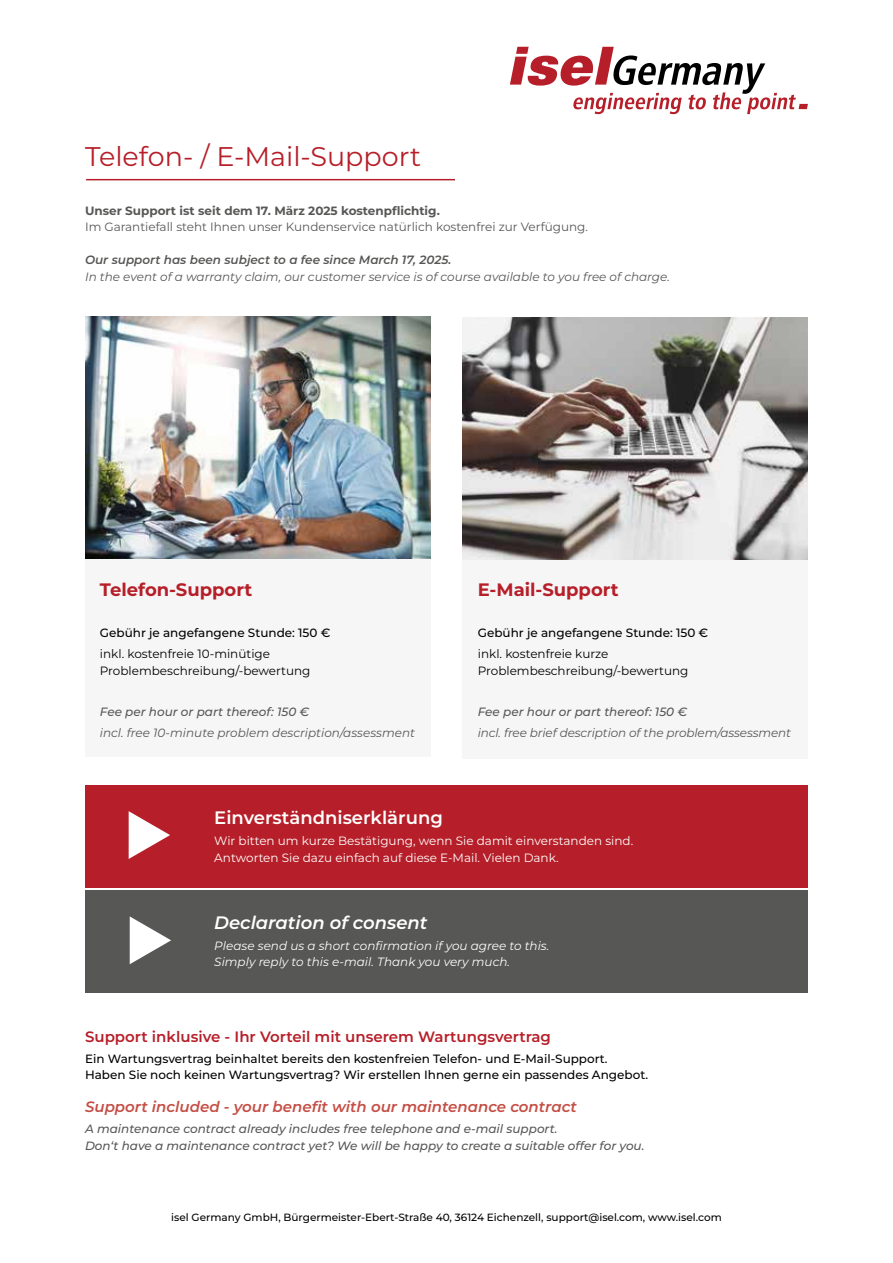
<style>
.page{position:relative;width:893px;height:1263px;background:#fff}
.page>*{position:absolute;margin:0;border:0;box-sizing:border-box;transform-origin:0 0}
.t1{font:27px "Montserrat";color:#b61f29}
.t2{font:700 18px "Montserrat";color:#b61f29}
.t3{font:600 18px "Montserrat";color:#fff}
.t4{font:italic 600 18px "Montserrat";color:#fff}
.t5{font:italic 600 15px "Montserrat";color:#c44e45}
.t6{font:600 15px "Montserrat";color:#b61f29}
.t7{font:500 12px/16.5px "Montserrat";color:#000}
.t8{font:italic 500 12px/16.5px "Montserrat";color:#575756}
.t9{font:italic 12px "Montserrat";color:#575756}
.t10{font:12px/16.5px "Montserrat";color:#000}
.t11{font:12px/16.5px "Montserrat";color:#fff}
.t12{font:italic 12px/16.5px "Montserrat";color:#fff}
.t13{font:12px "Montserrat";color:#575756}
.t14{font:700 12px "Montserrat";color:#575756}
.t15{font:italic 600 12px "Montserrat";color:#575756}
.t16{font:500 10.5px "Montserrat";color:#000}
</style>
<div class="page">
<svg style="left:510px;top:47px;width:298px;height:67px"></svg>
<div style="left:462px;top:517px;width:346px;height:242px;background:#f6f6f6"></div>
<div style="left:85px;top:514px;width:346px;height:242px;background:#f6f6f6"></div>
<img style="left:85px;top:317px;width:346px;height:242px">
<img style="left:462px;top:317px;width:346px;height:242px">
<hr style="left:86px;top:179px;width:369px;height:1px;background:#b61f29">
<div style="left:85px;top:786px;width:723px;height:102px;background:#b61f29"></div>
<div style="left:85px;top:890px;width:723px;height:103px;background:#575756"></div>
<svg style="left:129px;top:811px;width:41px;height:48px"></svg>
<svg style="left:130px;top:916px;width:41px;height:48px"></svg>
<h1 class="t1" style="left:85px;top:138px;width:337px">Telefon- / E-Mail-Support</h1>
<p class="t14" style="left:85px;top:202px;width:356px">Unser Support ist seit dem 17. März 2025 kostenpflichtig.</p>
<p class="t13" style="left:85px;top:219px;width:504px">Im Garantiefall steht Ihnen unser Kundenservice natürlich kostenfrei zur Verfügung.</p>
<p class="t15" style="left:85px;top:251px;width:368px">Our support has been subject to a fee since March 17, 2025.</p>
<p class="t9" style="left:85px;top:268px;width:586px">In the event of a warranty claim, our customer service is of course available to you free of charge.</p>
<h2 class="t2" style="left:100px;top:576px;width:154px">Telefon-Support</h2>
<p class="t7" style="left:100px;top:624px;width:232px">Gebühr je angefangene Stunde: 150 €</p>
<p class="t10" style="left:100px;top:645px;width:212px">inkl. kostenfreie 10-minütige<br>Problembeschreibung/-bewertung</p>
<p class="t8" style="left:100px;top:703px;width:211px">Fee per hour or part thereof: 150 €</p>
<p class="t9" style="left:100px;top:724px;width:317px">incl. free 10-minute problem description/assessment</p>
<h2 class="t2" style="left:478px;top:576px;width:142px">E-Mail-Support</h2>
<p class="t7" style="left:478px;top:624px;width:232px">Gebühr je angefangene Stunde: 150 €</p>
<p class="t10" style="left:478px;top:645px;width:212px">inkl. kostenfreie kurze<br>Problembeschreibung/-bewertung</p>
<p class="t8" style="left:478px;top:703px;width:211px">Fee per hour or part thereof: 150 €</p>
<p class="t9" style="left:478px;top:724px;width:315px">incl. free brief description of the problem/assessment</p>
<h2 class="t3" style="left:214px;top:805px;width:230px">Einverständniserklärung</h2>
<p class="t11" style="left:214px;top:832px;width:420px">Wir bitten um kurze Bestätigung, wenn Sie damit einverstanden sind.<br>Antworten Sie dazu einfach auf diese E-Mail. Vielen Dank.</p>
<h2 class="t4" style="left:214px;top:910px;width:215px">Declaration of consent</h2>
<p class="t12" style="left:214px;top:937px;width:337px">Please send us a short confirmation if you agree to this.<br>Simply reply to this e-mail. Thank you very much.</p>
<p class="t6" style="left:85px;top:1025px;width:467px">Support inklusive - Ihr Vorteil mit unserem Wartungsvertrag</p>
<p class="t7" style="left:85px;top:1049px;width:565px">Ein Wartungsvertrag beinhaltet bereits den kostenfreien Telefon- und E-Mail-Support.<br>Haben Sie noch keinen Wartungsvertrag? Wir erstellen Ihnen gerne ein passendes Angebot.</p>
<p class="t5" style="left:85px;top:1096px;width:493px">Support included - your benefit with our maintenance contract</p>
<p class="t8" style="left:85px;top:1120px;width:561px">A maintenance contract already includes free telephone and e-mail support.<br>Don‘t have a maintenance contract yet? We will be happy to create a suitable offer for you.</p>
<p class="t16" style="left:171px;top:1210px;width:552px">isel Germany GmbH, Bürgermeister-Ebert-Straße 40, 36124 Eichenzell, support@isel.com, www.isel.com</p>
</div>
